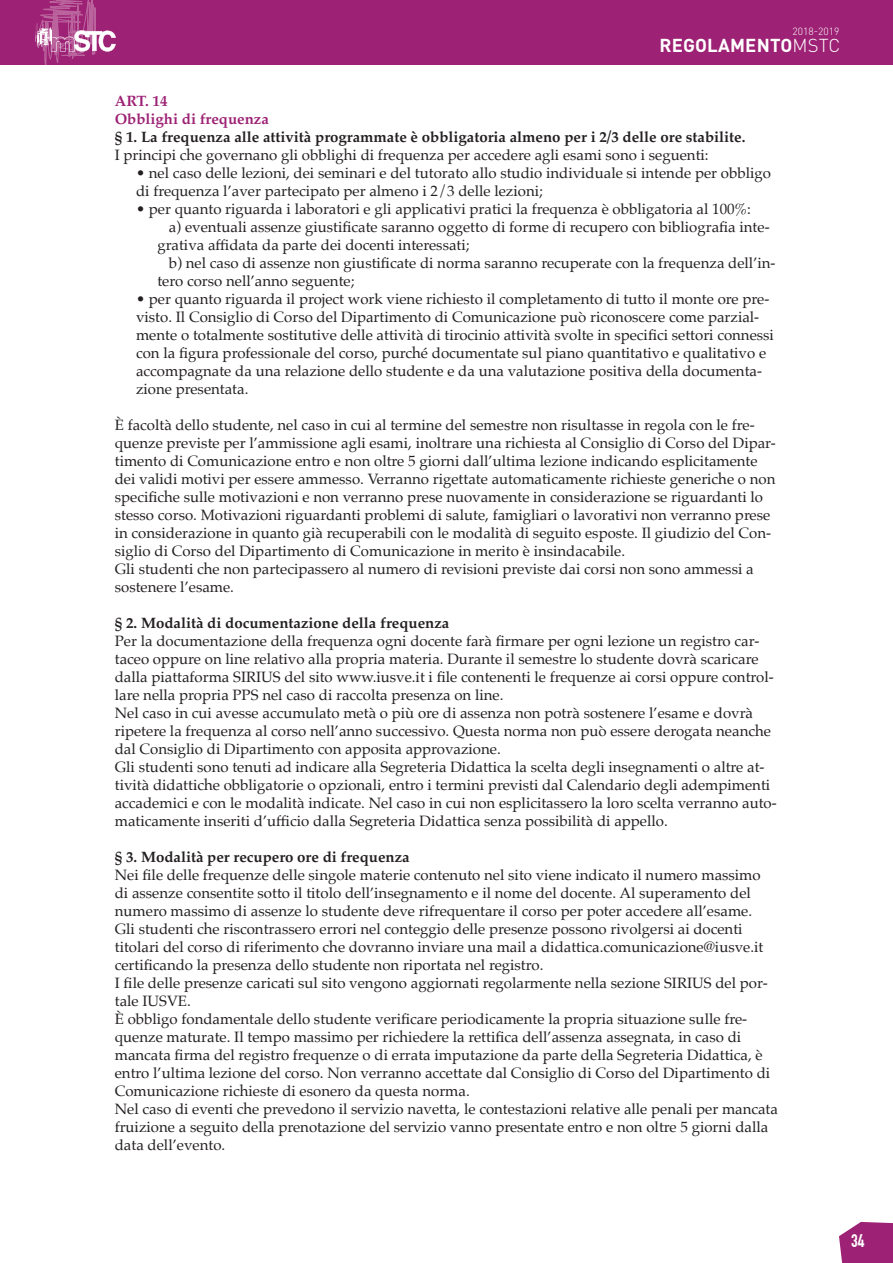
<style>
.page{position:relative;width:893px;height:1263px;background:#fff}
.page>*{position:absolute;margin:0;border:0;box-sizing:border-box;transform-origin:0 0}
.t1{font:700 18.45px "DIN Pro";letter-spacing:.01em;color:#fff}
.t2{font:700 17.85px "DIN Condensed";color:#fff}
.t3{font:15px/18px "Palatino";color:#231f20}
.t4{font:700 15px "Palatino";color:#231f20}
.t5{font:700 15px "Palatino";color:#9d2174}
.t6{font:300 10.35px "DIN Pro";color:#fff}
.s1{font-weight:300}
</style>
<div class="page">
<svg style="left:839px;top:1222px;width:54px;height:41px;background:#a63681"></svg>
<div style="left:0;top:0;width:893px;height:65px;background:#9d2174"></div>
<svg style="left:35px;top:0;width:81px;height:65px"></svg>
<p class="t6" style="left:793px;top:24px;width:49px">2018-2019</p>
<p class="t1" style="left:660px;top:33px;width:182px">REGOLAMENTO<span class="s1">MSTC</span></p>
<p class="t5" style="left:115px;top:88px;width:54px">ART. 14</p>
<p class="t5" style="left:115px;top:106px;width:156px">Obblighi di frequenza</p>
<p class="t4" style="left:115px;top:124px;width:632px">§ 1. La frequenza alle attività programmate è obbligatoria almeno per i 2/3 delle ore stabilite.</p>
<p class="t3" style="left:115px;top:146px;width:595px">I principi che governano gli obblighi di frequenza per accedere agli esami sono i seguenti:</p>
<p class="t3" style="left:136px;top:164px;width:636px">• nel caso delle lezioni, dei seminari e del tutorato allo studio individuale si intende per obbligo di frequenza l’aver partecipato per almeno i 2/3 delle lezioni;</p>
<p class="t3" style="left:136px;top:200px;width:616px">• per quanto riguarda i laboratori e gli applicativi pratici la frequenza è obbligatoria al 100%:</p>
<p class="t3" style="left:157px;top:218px;width:614px;text-indent:11px">a) eventuali assenze giustificate saranno oggetto di forme di recupero con bibliografia inte&shy;grativa affidata da parte dei docenti interessati;</p>
<p class="t3" style="left:157px;top:254px;width:620px;text-indent:11px">b) nel caso di assenze non giustificate di norma saranno recuperate con la frequenza dell’in&shy;tero corso nell’anno seguente;</p>
<p class="t3" style="left:136px;top:290px;width:639px">• per quanto riguarda il project work viene richiesto il completamento di tutto il monte ore pre&shy;visto. Il Consiglio di Corso del Dipartimento di Comunicazione può riconoscere come parzial&shy;mente o totalmente sostitutive delle attività di tirocinio attività svolte in specifici settori connessi con la figura professionale del corso, purché documentate sul piano quantitativo e qualitativo e accompagnate da una relazione dello studente e da una valutazione positiva della documenta&shy;zione presentata.</p>
<p class="t3" style="left:115px;top:416px;width:663px">È facoltà dello studente, nel caso in cui al termine del semestre non risultasse in regola con le fre&shy;quenze previste per l’ammissione agli esami, inoltrare una richiesta al Consiglio di Corso del Dipar&shy;timento di Comunicazione entro e non oltre 5 giorni dall’ultima lezione indicando esplicitamente dei validi motivi per essere ammesso. Verranno rigettate automaticamente richieste generiche o non specifiche sulle motivazioni e non verranno prese nuovamente in considerazione se riguardanti lo stesso corso. Motivazioni riguardanti problemi di salute, famigliari o lavorativi non verranno prese in considerazione in quanto già recuperabili con le modalità di seguito esposte. Il giudizio del Con&shy;siglio di Corso del Dipartimento di Comunicazione in merito è insindacabile.</p>
<p class="t3" style="left:115px;top:560px;width:640px">Gli studenti che non partecipassero al numero di revisioni previste dai corsi non sono ammessi a sostenere l’esame.</p>
<p class="t4" style="left:115px;top:610px;width:336px">§ 2. Modalità di documentazione della frequenza</p>
<p class="t3" style="left:115px;top:632px;width:660px">Per la documentazione della frequenza ogni docente farà firmare per ogni lezione un registro car&shy;taceo oppure on line relativo alla propria materia. Durante il semestre lo studente dovrà scaricare dalla piattaforma SIRIUS del sito www.iusve.it i file contenenti le frequenze ai corsi oppure control&shy;lare nella propria PPS nel caso di raccolta presenza on line.</p>
<p class="t3" style="left:115px;top:704px;width:658px">Nel caso in cui avesse accumulato metà o più ore di assenza non potrà sostenere l’esame e dovrà ripetere la frequenza al corso nell’anno successivo. Questa norma non può essere derogata neanche dal Consiglio di Dipartimento con apposita approvazione.</p>
<p class="t3" style="left:115px;top:758px;width:663px">Gli studenti sono tenuti ad indicare alla Segreteria Didattica la scelta degli insegnamenti o altre at&shy;tività didattiche obbligatorie o opzionali, entro i termini previsti dal Calendario degli adempimenti accademici e con le modalità indicate. Nel caso in cui non esplicitassero la loro scelta verranno auto&shy;maticamente inseriti d’ufficio dalla Segreteria Didattica senza possibilità di appello.</p>
<p class="t4" style="left:115px;top:844px;width:296px">§ 3. Modalità per recupero ore di frequenza</p>
<p class="t3" style="left:115px;top:866px;width:647px">Nei file delle frequenze delle singole materie contenuto nel sito viene indicato il numero massimo di assenze consentite sotto il titolo dell’insegnamento e il nome del docente. Al superamento del numero massimo di assenze lo studente deve rifrequentare il corso per poter accedere all’esame.</p>
<p class="t3" style="left:115px;top:920px;width:650px">Gli studenti che riscontrassero errori nel conteggio delle presenze possono rivolgersi ai docenti titolari del corso di riferimento che dovranno inviare una mail a didattica.comunicazione@iusve.it certificando la presenza dello studente non riportata nel registro.</p>
<p class="t3" style="left:115px;top:974px;width:654px">I file delle presenze caricati sul sito vengono aggiornati regolarmente nella sezione SIRIUS del por&shy;tale IUSVE.</p>
<p class="t3" style="left:115px;top:1010px;width:657px">È obbligo fondamentale dello studente verificare periodicamente la propria situazione sulle fre&shy;quenze maturate. Il tempo massimo per richiedere la rettifica dell’assenza assegnata, in caso di mancata firma del registro frequenze o di errata imputazione da parte della Segreteria Didattica, è entro l’ultima lezione del corso. Non verranno accettate dal Consiglio di Corso del Dipartimento di Comunicazione richieste di esonero da questa norma.</p>
<p class="t3" style="left:115px;top:1100px;width:665px">Nel caso di eventi che prevedono il servizio navetta, le contestazioni relative alle penali per mancata fruizione a seguito della prenotazione del servizio vanno presentate entro e non oltre 5 giorni dalla data dell’evento.</p>
<p class="t2" style="left:851px;top:1230px;width:15px">34</p>
</div>
